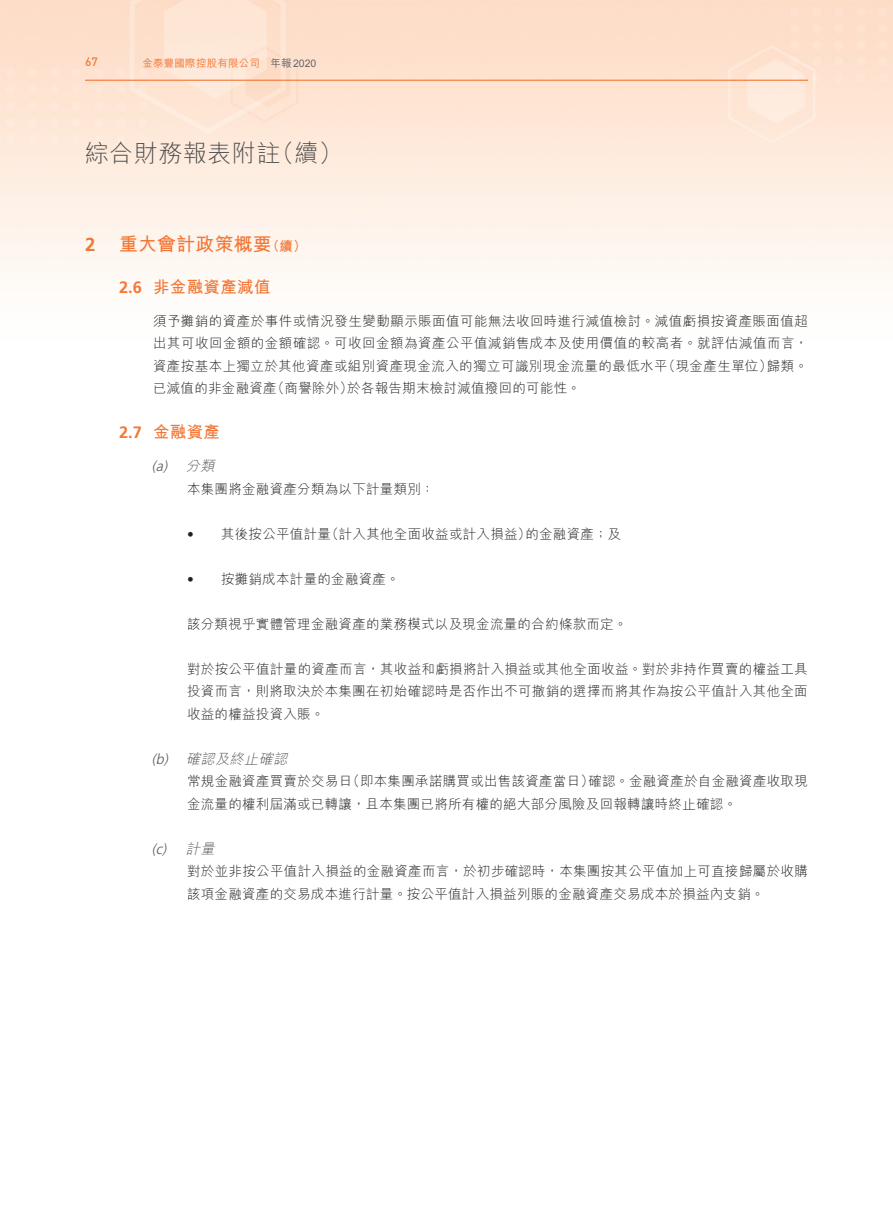
<style>
.page{position:relative;width:893px;height:1212px;background:#fff}
.page>*{position:absolute;margin:0;border:0;box-sizing:border-box;transform-origin:0 0}
.t1{font:300 24px "M Hei HK";letter-spacing:.02em;color:#4b4c4d}
._01_H1{font:700 18.75px "M Hei HK";letter-spacing:.02em;color:#f37736}
._01_H1-2{font:700 18.75px "Frutiger LT Std";color:#f37736}
._02_H2{font:700 16.5px "M Hei HK";letter-spacing:.02em;color:#f37736}
._02_H2-2{font:700 16.5px "Frutiger LT Std";color:#f37736}
._03_H3{font:italic 300 14.25px "M Hei HK";color:#57585a}
._03_H3-2{font:italic 300 14.25px "Frutiger LT Std";color:#57585a}
._00_txt{font:300 13.5px/22.5px "M Hei HK";letter-spacing:.02em;color:#231f20}
._01_H1-3{font:700 13.5px "M Hei HK";color:#f37736}
._00_txt-2{font:300 13.5px "Frutiger LT Std";color:#231f20}
.t2{font:500 12px "DIN";color:#f37736}
.t3{font:500 10.5px "M Hei HK";letter-spacing:.02em;color:#f37736}
.t4{font:500 10.5px "M Hei HK";color:#636366}
</style>
<div class="page">
<hr style="left:85px;top:80px;width:723px;height:1px;background:#f37736">
<p class="t2" style="left:85px;top:54px;width:14px">67</p>
<p class="t3" style="left:142px;top:55px;width:119px">金泰豐國際控股有限公司</p>
<p class="t4" style="left:271px;top:55px;width:47px">年報 2020</p>
<h1 class="t1" style="left:270px;top:141px;width:73px">（續(</h1>
<h1 class="t1" style="left:85px;top:141px;width:197px">綜合財務報表附註</h1>
<p class="_01_H1-2" style="left:85px;top:233px;width:12px">2</p>
<p class="_01_H1" style="left:119px;top:230px;width:154px">重大會計政策概要</p>
<p class="_01_H1-3" style="left:266px;top:236px;width:42px">（續(</p>
<p class="_02_H2-2" style="left:119px;top:277px;width:24px">2.6</p>
<p class="_02_H2-2" style="left:119px;top:423px;width:24px">2.7</p>
<p class="_02_H2" style="left:153px;top:275px;width:119px">非金融資產減值</p>
<p class="_00_txt" style="left:153px;top:309px;width:656px;text-align:right">須予攤銷的資產於事件或情況發生變動顯示賬面值可能無法收回時進行減值檢討。減值虧損按資產賬面值超出其可收回金額的金額確認。可收回金額為資產公平值減銷售成本及使用價值的較高者。就評估減值而言，歸類。</p>
<p class="_00_txt" style="left:662px;top:354px;width:112px">（現金產生單位）</p>
<p class="_00_txt" style="left:347px;top:354px;width:322px;text-indent:-194px">資產按基本上獨立於其他資產或組別資產現金流入的獨立可識別現金流量的最低水平於各報告期末檢討減值撥回的可能性。</p>
<p class="_00_txt" style="left:271px;top:377px;width:83px">（商譽除外）</p>
<p class="_00_txt" style="left:153px;top:377px;width:125px">已減值的非金融資產</p>
<p class="_02_H2" style="left:153px;top:420px;width:68px">金融資產</p>
<p class="_03_H3-2" style="left:152px;top:458px;width:20px">)a(</p>
<p class="_03_H3" style="left:186px;top:459px;width:33px">分類</p>
<p class="_00_txt" style="left:187px;top:477px;width:249px">本集團將金融資產分類為以下計量類別：</p>
<p class="_03_H3-2" style="left:152px;top:751px;width:21px">)b(</p>
<p class="_03_H3-2" style="left:152px;top:841px;width:19px">)c(</p>
<p class="_00_txt-2" style="left:187px;top:526px;width:8px">•</p>
<p class="_00_txt" style="left:325px;top:522px;width:207px">（計入其他全面收益或計入損益）</p>
<p class="_00_txt" style="left:221px;top:522px;width:111px">其後按公平值計量</p>
<p class="_00_txt" style="left:525px;top:522px;width:97px">的金融資產；及</p>
<p class="_00_txt" style="left:221px;top:567px;width:180px">按攤銷成本計量的金融資產。</p>
<p class="_00_txt-2" style="left:187px;top:571px;width:8px">•</p>
<p class="_00_txt" style="left:187px;top:612px;width:442px">該分類視乎實體管理金融資產的業務模式以及現金流量的合約條款而定。</p>
<p class="_00_txt" style="left:187px;top:657px;width:622px;text-align:justify">對於按公平值計量的資產而言，其收益和虧損將計入損益或其他全面收益。對於非持作買賣的權益工具投資而言，則將取決於本集團在初始確認時是否作出不可撤銷的選擇而將其作為按公平值計入其他全面收益的權益投資入賬。</p>
<p class="_03_H3" style="left:186px;top:751px;width:106px">確認及終止確認</p>
<p class="_00_txt" style="left:347px;top:770px;width:249px">（即本集團承諾購買或出售該資產當日）</p>
<p class="_00_txt" style="left:588px;top:770px;width:221px">確認。金融資產於自金融資產收取現</p>
<p class="_00_txt" style="left:187px;top:770px;width:551px">常規金融資產買賣於交易日<br>金流量的權利屆滿或已轉讓，且本集團已將所有權的絕大部分風險及回報轉讓時終止確認。</p>
<p class="_03_H3" style="left:186px;top:841px;width:33px">計量</p>
<p class="_00_txt" style="left:187px;top:860px;width:622px">對於並非按公平值計入損益的金融資產而言，於初步確認時，本集團按其公平值加上可直接歸屬於收購該項金融資產的交易成本進行計量。按公平值計入損益列賬的金融資產交易成本於損益內支銷。</p>
</div>
